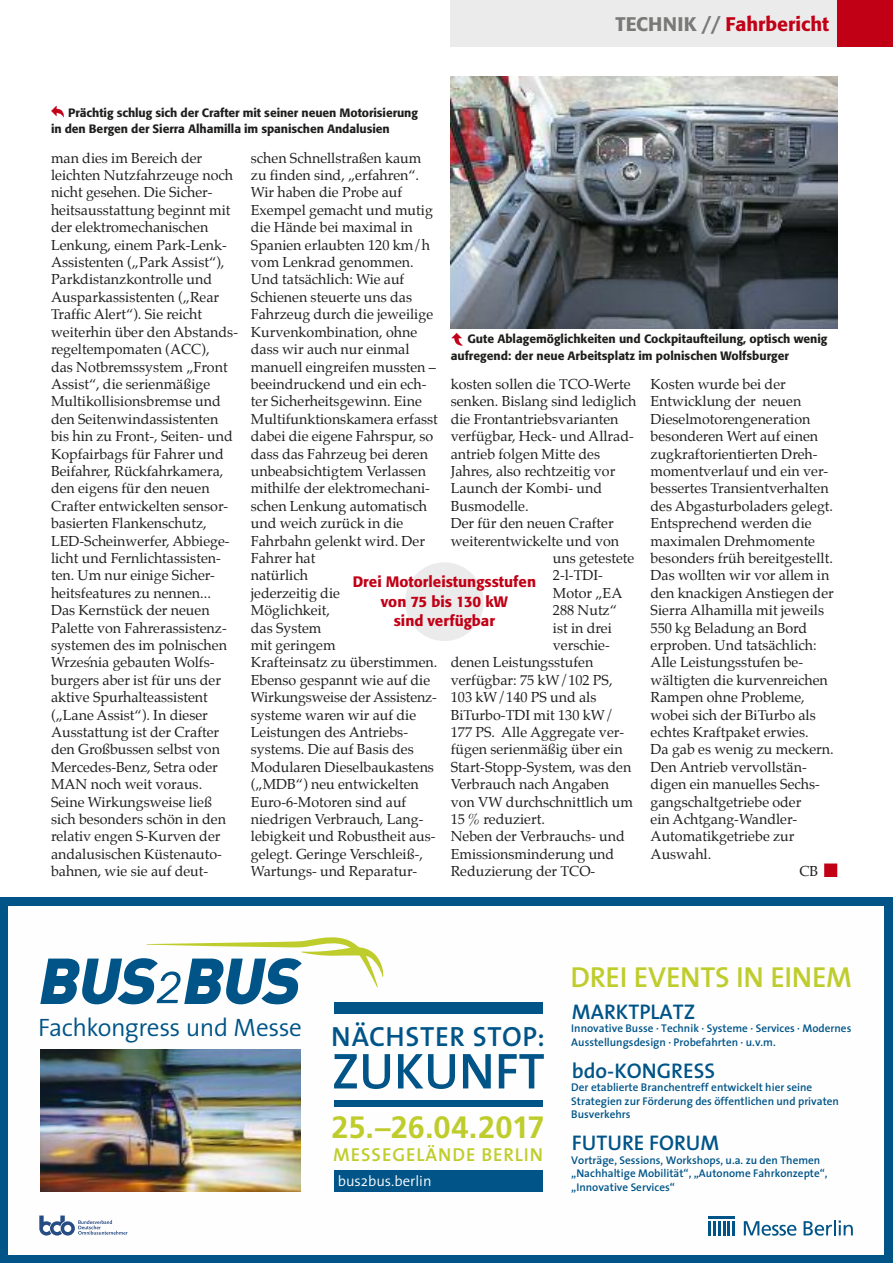
<style>
.page{position:relative;width:893px;height:1263px;background:#fff}
.page>*{position:absolute;margin:0;border:0;box-sizing:border-box;transform-origin:0 0}
.t1{font:600 50.85px "The Sans";color:#005488}
.t2{font:700 30.9px "Frutiger LT";letter-spacing:-.005em;color:#bfcd2c}
.t3{font:600 29.1px "The Sans";letter-spacing:-.01em;color:#bfcd2c}
.t4{font:600 27.9px "The Sans";letter-spacing:.02em;color:#005488}
.t5{font:300 25.35px "The Sans";letter-spacing:-.02em;color:#005488}
.t6{font:600 21.3px "The Sans";color:#005488}
.t7{font:500 19.5px "Formata";color:#c10016}
.t8{font:600 18.9px "The Sans";letter-spacing:.05em;color:#bfcd2c}
.t9{font:500 15px/19.5px "Formata";color:#c10016;text-align:center}
.t10{font:300 14.85px "The Sans";color:#fefefe}
.t11{font:14.25px/17.4px "Palatino";color:#1f1f1e}
.t12{font:500 12px/16.5px "Formata";color:#1f1f1e}
.t13{font:600 11.25px/13.5px "The Sans";color:#005488}
.s1{color:#797978}
</style>
<div class="page">
<div style="left:824px;top:863px;width:13px;height:14px;background:#c10016"></div>
<div style="left:451px;top:0;width:442px;height:47px;background:#ebebeb"></div>
<div style="left:838px;top:0;width:55px;height:47px;background:#c10016"></div>
<div style="left:0;top:897px;width:893px;height:366px;background:#005488"></div>
<div style="left:9px;top:906px;width:875px;height:348px;background:#fefefe"></div>
<div style="left:334px;top:1002px;width:208px;height:11px;background:#005488"></div>
<div style="left:334px;top:1100px;width:208px;height:6px;background:#005488"></div>
<div style="left:334px;top:1170px;width:208px;height:21px;background:#005488"></div>
<hr style="left:732px;top:1221px;width:3px;height:14px;background:#005488">
<hr style="left:708px;top:1221px;width:3px;height:14px;background:#005488">
<hr style="left:713px;top:1221px;width:3px;height:14px;background:#005488">
<svg style="left:718px;top:1221px;width:12px;height:14px"></svg>
<hr style="left:708px;top:1216px;width:27px;height:3px;background:#005488">
<svg style="left:744px;top:1221px;width:52px;height:15px"></svg>
<svg style="left:804px;top:1220px;width:49px;height:16px"></svg>
<svg style="left:39px;top:1215px;width:89px;height:20px"></svg>
<svg style="left:40px;top:937px;width:343px;height:67px"></svg>
<img style="left:41px;top:1050px;width:259px;height:141px">
<div style="left:405px;top:562px;width:79px;height:79px;background:#ebebeb;border-radius:50%"></div>
<img style="left:451px;top:77px;width:387px;height:251px">
<svg style="left:51px;top:106px;width:13px;height:11px"></svg>
<svg style="left:451px;top:333px;width:12px;height:13px"></svg>
<p class="t12" style="left:51px;top:105px;width:368px;text-indent:17px">Prächtig schlug sich der Crafter mit seiner neuen Motorisierung in den Bergen der Sierra Alhamilla im spanischen Andalusien</p>
<h3 class="t7" style="left:616px;top:16px;width:215px"><span class="s1">TECHNIK //</span> Fahrbericht</h3>
<p class="t11" style="left:51px;top:150px;width:189px">man dies im Bereich der leichten Nutzfahrzeuge noch nicht gesehen. Die Sicher&shy;heitsausstattung beginnt mit der elektromechanischen<br>Lenkung, einem Park-Lenk-<br>Assistenten („Park Assist“),<br>Parkdistanzkontrolle und<br>Ausparkassistenten („Rear<br>Traffic Alert“). Sie reicht weiterhin über den Abstands&shy;regeltempomaten (ACC),<br>das Notbremssystem „Front<br>Assist“, die serienmäßige<br>Multikollisionsbremse und den Seitenwindassistenten bis hin zu Front-, Seiten- und<br>Kopfairbags für Fahrer und<br>Beifahrer, Rückfahrkamera, den eigens für den neuen<br>Crafter entwickelten sensor&shy;basierten Flankenschutz,<br>LED-Scheinwerfer, Abbiege&shy;licht und Fernlichtassisten&shy;ten. Um nur einige Sicher&shy;heitsfeatures zu nennen...<br>Das Kernstück der neuen<br>Palette von Fahrerassistenz&shy;systemen des im polnischen<br>Września gebauten Wolfs&shy;burgers aber ist für uns der aktive Spurhalteassistent („Lane Assist“). In dieser<br>Ausstattung ist der Crafter den Großbussen selbst von<br>Mercedes-Benz, Setra oder<br>MAN noch weit voraus.<br>Seine Wirkungsweise ließ sich besonders schön in den relativ engen S-Kurven der andalusischen Küstenauto&shy;bahnen, wie sie auf deut-</p>
<p class="t11" style="left:251px;top:150px;width:189px">schen Schnellstraßen kaum zu finden sind, „erfahren“.<br>Wir haben die Probe auf<br>Exempel gemacht und mutig die Hände bei maximal in<br>Spanien erlaubten 120 km/h vom Lenkrad genommen.<br>Und tatsächlich: Wie auf<br>Schienen steuerte uns das<br>Fahrzeug durch die jeweilige<br>Kurvenkombination, ohne dass wir auch nur einmal manuell eingreifen mussten – beeindruckend und ein ech&shy;ter Sicherheitsgewinn. Eine<br>Multifunktionskamera erfasst dabei die eigene Fahrspur, so dass das Fahrzeug bei deren unbeabsichtigtem Verlassen mithilfe der elektromechani&shy;schen Lenkung automatisch und weich zurück in die<br>Fahrbahn gelenkt wird. Der<br>Fahrer hat<br>natürlich<br>jederzeitig die<br>Möglichkeit,<br>das System<br>mit geringem<br>Krafteinsatz zu überstimmen.<br>Ebenso gespannt wie auf die<br>Wirkungsweise der Assistenz&shy;systeme waren wir auf die<br>Leistungen des Antriebs&shy;systems. Die auf Basis des<br>Modularen Dieselbaukastens („MDB“) neu entwickelten<br>Euro-6-Motoren sind auf niedrigen Verbrauch, Lang&shy;lebigkeit und Robustheit aus&shy;gelegt. Geringe Verschleiß-,<br>Wartungs- und Reparatur-</p>
<p class="t12" style="left:451px;top:332px;width:378px;text-indent:17px">Gute Ablagemöglichkeiten und Cockpitaufteilung, optisch wenig aufregend: der neue Arbeitsplatz im polnischen Wolfsburger</p>
<p class="t11" style="left:451px;top:376px;width:181px">kosten sollen die TCO-Werte</p>
<p class="t11" style="left:451px;top:394px;width:187px">senken. Bislang sind lediglich</p>
<p class="t11" style="left:451px;top:411px;width:169px">die Frontantriebsvarianten</p>
<p class="t11" style="left:451px;top:428px;width:185px">verfügbar, Heck- und Allrad-</p>
<p class="t11" style="left:451px;top:446px;width:151px">antrieb folgen Mitte des</p>
<p class="t11" style="left:451px;top:463px;width:166px">Jahres, also rechtzeitig vor</p>
<p class="t11" style="left:451px;top:481px;width:153px">Launch der Kombi- und</p>
<p class="t11" style="left:451px;top:498px;width:79px">Busmodelle.</p>
<p class="t11" style="left:451px;top:515px;width:164px">Der für den neuen Crafter</p>
<p class="t11" style="left:451px;top:533px;width:170px">weiterentwickelte und von</p>
<p class="t11" style="left:553px;top:550px;width:83px">uns getestete</p>
<p class="t11" style="left:553px;top:568px;width:52px">2-l-TDI-</p>
<p class="t11" style="left:553px;top:585px;width:71px">Motor „EA</p>
<p class="t11" style="left:553px;top:602px;width:65px">288 Nutz“</p>
<p class="t11" style="left:553px;top:620px;width:60px">ist in drei</p>
<p class="t11" style="left:553px;top:637px;width:58px">verschie-</p>
<p class="t11" style="left:451px;top:655px;width:144px">denen Leistungsstufen</p>
<p class="t11" style="left:451px;top:672px;width:163px">verfügbar: 75 kW/102 PS,</p>
<p class="t11" style="left:451px;top:689px;width:147px">103 kW/140 PS und als</p>
<p class="t11" style="left:451px;top:707px;width:164px">BiTurbo-TDI mit 130 kW/</p>
<p class="t11" style="left:451px;top:724px;width:175px">177 PS. Alle Aggregate ver-</p>
<p class="t11" style="left:451px;top:742px;width:173px">fügen serienmäßig über ein</p>
<p class="t11" style="left:451px;top:759px;width:182px">Start-Stopp-System, was den</p>
<p class="t11" style="left:451px;top:776px;width:160px">Verbrauch nach Angaben</p>
<p class="t11" style="left:451px;top:794px;width:184px">von VW durchschnittlich um</p>
<p class="t11" style="left:451px;top:811px;width:96px">15 % reduziert.</p>
<p class="t11" style="left:451px;top:829px;width:176px">Neben der Verbrauchs- und</p>
<p class="t11" style="left:451px;top:846px;width:165px">Emissionsminderung und</p>
<p class="t11" style="left:451px;top:863px;width:146px">Reduzierung der TCO-</p>
<p class="t11" style="left:651px;top:376px;width:137px">Kosten wurde bei der</p>
<p class="t11" style="left:651px;top:394px;width:152px">Entwicklung der neuen</p>
<p class="t11" style="left:651px;top:411px;width:161px">Dieselmotorengeneration</p>
<p class="t11" style="left:651px;top:428px;width:169px">besonderen Wert auf einen</p>
<p class="t11" style="left:651px;top:446px;width:168px">zugkraftorientierten Dreh-</p>
<p class="t11" style="left:651px;top:463px;width:179px">momentverlauf und ein ver-</p>
<p class="t11" style="left:651px;top:481px;width:180px">bessertes Transientverhalten</p>
<p class="t11" style="left:651px;top:498px;width:184px">des Abgasturboladers gelegt.</p>
<p class="t11" style="left:651px;top:515px;width:163px">Entsprechend werden die</p>
<p class="t11" style="left:651px;top:533px;width:166px">maximalen Drehmomente</p>
<p class="t11" style="left:651px;top:550px;width:184px">besonders früh bereitgestellt.</p>
<p class="t11" style="left:651px;top:568px;width:180px">Das wollten wir vor allem in</p>
<p class="t11" style="left:651px;top:585px;width:185px">den knackigen Anstiegen der</p>
<p class="t11" style="left:651px;top:602px;width:175px">Sierra Alhamilla mit jeweils</p>
<p class="t11" style="left:651px;top:620px;width:158px">550 kg Beladung an Bord</p>
<p class="t11" style="left:651px;top:637px;width:168px">erproben. Und tatsächlich:</p>
<p class="t11" style="left:651px;top:655px;width:154px">Alle Leistungsstufen be-</p>
<p class="t11" style="left:651px;top:672px;width:179px">wältigten die kurvenreichen</p>
<p class="t11" style="left:651px;top:689px;width:156px">Rampen ohne Probleme,</p>
<p class="t11" style="left:651px;top:707px;width:167px">wobei sich der BiTurbo als</p>
<p class="t11" style="left:651px;top:724px;width:160px">echtes Kraftpaket erwies.</p>
<p class="t11" style="left:651px;top:742px;width:185px">Da gab es wenig zu meckern.</p>
<p class="t11" style="left:651px;top:759px;width:158px">Den Antrieb vervollstän-</p>
<p class="t11" style="left:651px;top:776px;width:171px">digen ein manuelles Sechs-</p>
<p class="t11" style="left:651px;top:794px;width:152px">gangschaltgetriebe oder</p>
<p class="t11" style="left:651px;top:811px;width:148px">ein Achtgang-Wandler-</p>
<p class="t11" style="left:651px;top:829px;width:145px">Automatikgetriebe zur</p>
<p class="t11" style="left:651px;top:846px;width:62px">Auswahl.</p>
<p class="t11" style="left:799px;top:863px;width:20px">CB</p>
<p class="t9" style="left:353px;top:573px;width:185px">Drei Motorleistungsstufen von 75 bis 130 kW<br>sind verfügbar</p>
<h3 class="t5" style="left:38px;top:1013px;width:265px">Fachkongress und Messe</h3>
<h3 class="t4" style="left:331px;top:1020px;width:215px">NÄCHSTER STOP:</h3>
<h1 class="t1" style="left:332px;top:1041px;width:214px">ZUKUNFT</h1>
<h2 class="t2" style="left:332px;top:1109px;width:214px">25.–26.04.2017</h2>
<h3 class="t8" style="left:333px;top:1143px;width:211px">MESSEGELÄNDE BERLIN</h3>
<p class="t10" style="left:338px;top:1172px;width:95px">bus2bus.berlin</p>
<h3 class="t3" style="left:570px;top:960px;width:283px">DREI EVENTS IN EINEM</h3>
<h3 class="t6" style="left:572px;top:999px;width:125px">MARKTPLATZ</h3>
<p class="t13" style="left:571px;top:1021px;width:282px">Innovative Busse · Technik · Systeme · Services · Modernes<br>Ausstellungsdesign · Probefahrten · u.v.m.</p>
<h3 class="t6" style="left:572px;top:1058px;width:145px">bdo-KONGRESS</h3>
<p class="t13" style="left:571px;top:1081px;width:269px">Der etablierte Branchentreff entwickelt hier seine<br>Strategien zur Förderung des öffentlichen und privaten<br>Busverkehrs</p>
<h3 class="t6" style="left:572px;top:1131px;width:149px">FUTURE FORUM</h3>
<p class="t13" style="left:571px;top:1153px;width:258px">Vorträge, Sessions, Workshops, u.a. zu den Themen „Nachhaltige Mobilität“, „Autonome Fahrkonzepte“, „Innovative Services“</p>
</div>
